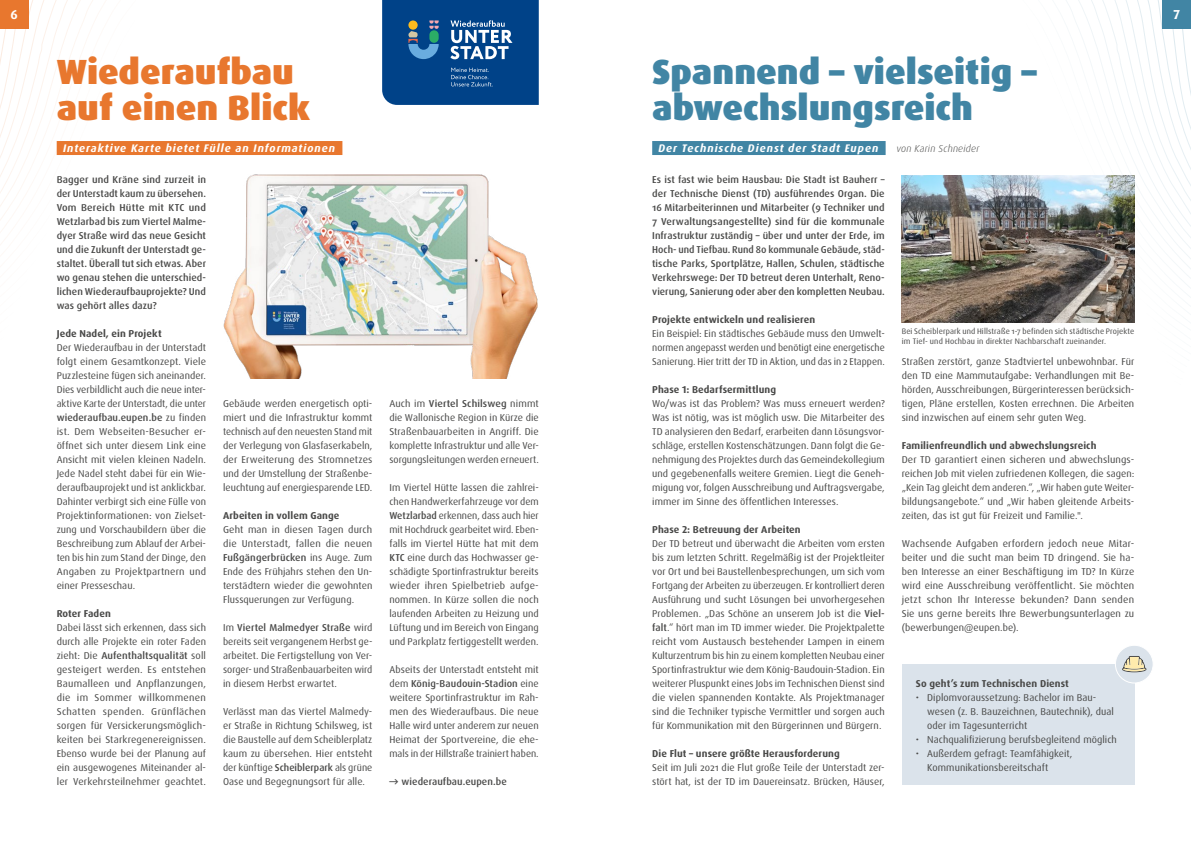
<style>
.page{position:relative;width:1191px;height:842px;background:#fff}
.page>*{position:absolute;margin:0;border:0;box-sizing:border-box;transform-origin:0 0}
.t1{font:900 35px/36px "Dax Pro";color:#4185a4}
.t2{font:900 35px/36px "Dax Pro";color:#e8772e}
.t3{font:700 13px "Dax Pro";color:#fff}
.t4{font:italic 700 11px "Dax Pro";letter-spacing:.08em;color:#fff}
.t5{font:10px/14px "Dax Pro";letter-spacing:.005em;color:#494948;text-align:justify}
.t6{font:500 10px/14px "Dax Pro";letter-spacing:.005em;color:#494948;text-align:justify}
.t7{font:700 10px "Dax Pro";letter-spacing:.01em;color:#494948}
.t8{font:italic 300 10px "Dax Pro";letter-spacing:.02em;color:#494948}
.t9{font:8px/10.5px "Dax Pro";letter-spacing:.015em;color:#494948}
.s1{font-weight:500}
</style>
<div class="page">
<svg style="left:885px;top:0;width:306px;height:323px"></svg>
<svg style="left:0;top:0;width:343px;height:230px"></svg>
<div style="left:0;top:0;width:28px;height:28px;background:#e8772e"></div>
<div style="left:57px;top:141px;width:285px;height:14px;background:#e8772e"></div>
<div style="left:652px;top:141px;width:233px;height:14px;background:#4185a4"></div>
<img style="left:220px;top:171px;width:318px;height:208px">
<img style="left:901px;top:176px;width:233px;height:147px">
<div style="left:901px;top:664px;width:233px;height:121px;background:#dbe3eb"></div>
<svg style="left:382px;top:0;width:157px;height:105px;background:#165291"></svg>
<div style="left:1115px;top:645px;width:38px;height:38px;background:#dbe3eb;border-radius:50%"></div>
<div style="left:1114px;top:645px;width:39px;height:38px;border:1px solid #fff;border-radius:50%"></div>
<svg style="left:1122px;top:656px;width:25px;height:17px"></svg>
<div style="left:1162px;top:0;width:29px;height:28px;background:#4185a4"></div>
<h2 class="t3" style="left:11px;top:6px;width:9px">6</h2>
<h1 class="t2" style="left:57px;top:54px;width:255px">Wiederaufbau auf einen Blick</h1>
<p class="t4" style="left:63px;top:141px;width:274px">Interaktive Karte bietet Fülle an Informationen</p>
<p class="t6" style="left:57px;top:172px;width:151px">Bagger und Kräne sind zurzeit in der Unterstadt kaum zu übersehen.<br>Vom Bereich Hütte mit KTC und Wetzlarbad bis zum Viertel Malme&shy;dyer Straße wird das neue Gesicht und die Zukunft der Unterstadt ge&shy;staltet. Überall tut sich etwas. Aber wo genau stehen die unterschied&shy;lichen Wiederaufbauprojekte? Und was gehört alles dazu?</p>
<p class="t7" style="left:57px;top:327px;width:106px">Jede Nadel, ein Projekt</p>
<p class="t5" style="left:57px;top:340px;width:151px">Der Wiederaufbau in der Unterstadt folgt einem Gesamtkonzept. Viele Puzzlesteine fügen sich aneinander.<br>Dies verbildlicht auch die neue inter&shy;aktive Karte der Unterstadt, die unter <span class="s1">wiederaufbau.eupen.be</span> zu finden ist. Dem Webseiten-Besucher er&shy;öffnet sich unter diesem Link eine Ansicht mit vielen kleinen Nadeln.<br>Jede Nadel steht dabei für ein Wie&shy;deraufbauprojekt und ist anklickbar.<br>Dahinter verbirgt sich eine Fülle von Projektinformationen: von Zielset&shy;zung und Vorschaubildern über die Beschreibung zum Ablauf der Arbei&shy;ten bis hin zum Stand der Dinge, den Angaben zu Projektpartnern und einer Presseschau.</p>
<p class="t7" style="left:57px;top:607px;width:56px">Roter Faden</p>
<p class="t5" style="left:57px;top:620px;width:151px">Dabei lässt sich erkennen, dass sich durch alle Projekte ein roter Faden zieht: Die <span class="s1">Aufenthaltsqualität</span> soll gesteigert werden. Es entstehen Baumalleen und Anpflanzungen, die im Sommer willkommenen Schatten spenden. Grünflächen sorgen für Versickerungsmöglich&shy;keiten bei Starkregenereignissen.<br>Ebenso wurde bei der Planung auf ein ausgewogenes Miteinander al&shy;ler Verkehrsteilnehmer geachtet.</p>
<p class="t5" style="left:223px;top:396px;width:151px">Gebäude werden energetisch opti&shy;miert und die Infrastruktur kommt technisch auf den neuesten Stand mit der Verlegung von Glasfaserkabeln, der Erweiterung des Stromnetzes und der Umstellung der Straßenbe&shy;leuchtung auf energiesparende LED.</p>
<p class="t7" style="left:223px;top:509px;width:118px">Arbeiten in vollem Gange</p>
<p class="t5" style="left:223px;top:522px;width:151px">Geht man in diesen Tagen durch die Unterstadt, fallen die neuen <span class="s1">Fußgängerbrücken</span> ins Auge. Zum Ende des Frühjahrs stehen den Un&shy;terstädtern wieder die gewohnten Flussquerungen zur Verfügung.</p>
<p class="t5" style="left:223px;top:620px;width:151px">Im <span class="s1">Viertel Malmedyer Straße</span> wird bereits seit vergangenem Herbst ge&shy;arbeitet. Die Fertigstellung von Ver&shy;sorger- und Straßenbauarbeiten wird in diesem Herbst erwartet.</p>
<p class="t5" style="left:223px;top:704px;width:151px">Verlässt man das Viertel Malmedy&shy;er Straße in Richtung Schilsweg, ist die Baustelle auf dem Scheiblerplatz kaum zu übersehen. Hier entsteht der künftige <span class="s1">Scheiblerpark</span> als grüne Oase und Begegnungsort für alle.</p>
<p class="t5" style="left:389px;top:396px;width:151px">Auch im <span class="s1">Viertel Schilsweg</span> nimmt die Wallonische Region in Kürze die Straßenbauarbeiten in Angriff. Die komplette Infrastruktur und alle Ver&shy;sorgungsleitungen werden erneuert.</p>
<p class="t5" style="left:389px;top:480px;width:151px">Im Viertel Hütte lassen die zahlrei&shy;chen Handwerkerfahrzeuge vor dem <span class="s1">Wetzlarbad</span> erkennen, dass auch hier mit Hochdruck gearbeitet wird. Eben&shy;falls im Viertel Hütte hat mit dem <span class="s1">KTC</span> eine durch das Hochwasser ge&shy;schädigte Sportinfrastruktur bereits wieder ihren Spielbetrieb aufge&shy;nommen. In Kürze sollen die noch laufenden Arbeiten zu Heizung und Lüftung und im Bereich von Eingang und Parkplatz fertiggestellt werden.</p>
<p class="t5" style="left:389px;top:662px;width:151px">Abseits der Unterstadt entsteht mit dem <span class="s1">König-Baudouin-Stadion</span> eine weitere Sportinfrastruktur im Rah&shy;men des Wiederaufbaus. Die neue Halle wird unter anderem zur neuen Heimat der Sportvereine, die ehe&shy;mals in der Hillstraße trainiert haben.</p>
<p class="t6" style="left:389px;top:774px;width:119px">→ wiederaufbau.eupen.be</p>
<h1 class="t1" style="left:652px;top:54px;width:386px">Spannend – vielseitig – abwechslungsreich</h1>
<p class="t4" style="left:658px;top:141px;width:221px">Der Technische Dienst der Stadt Eupen</p>
<p class="t8" style="left:896px;top:142px;width:85px">von Karin Schneider</p>
<p class="t6" style="left:652px;top:172px;width:234px">Es ist fast wie beim Hausbau: Die Stadt ist Bauherr – der Technische Dienst (TD) ausführendes Organ. Die 16 Mitarbeiterinnen und Mitarbeiter (9 Techniker und 7 Verwaltungsangestellte) sind für die kommunale Infrastruktur zuständig – über und unter der Erde, im Hoch- und Tiefbau. Rund 80 kommunale Gebäude, städ&shy;tische Parks, Sportplätze, Hallen, Schulen, städtische Verkehrswege: Der TD betreut deren Unterhalt, Reno&shy;vierung, Sanierung oder aber den kompletten Neubau.</p>
<p class="t7" style="left:652px;top:313px;width:164px">Projekte entwickeln und realisieren</p>
<p class="t5" style="left:652px;top:326px;width:234px">Ein Beispiel: Ein städtisches Gebäude muss den Umwelt&shy;normen angepasst werden und benötigt eine energetische Sanierung. Hier tritt der TD in Aktion, und das in 2 Etappen.</p>
<p class="t7" style="left:652px;top:383px;width:125px">Phase 1: Bedarfsermittlung</p>
<p class="t5" style="left:652px;top:396px;width:234px">Wo/was ist das Problem? Was muss erneuert werden?<br>Was ist nötig, was ist möglich usw. Die Mitarbeiter des TD analysieren den Bedarf, erarbeiten dann Lösungsvor&shy;schläge, erstellen Kostenschätzungen. Dann folgt die Ge&shy;nehmigung des Projektes durch das Gemeindekollegium und gegebenenfalls weitere Gremien. Liegt die Geneh&shy;migung vor, folgen Ausschreibung und Auftragsvergabe, immer im Sinne des öffentlichen Interesses.</p>
<p class="t7" style="left:652px;top:523px;width:150px">Phase 2: Betreuung der Arbeiten</p>
<p class="t5" style="left:652px;top:536px;width:234px">Der TD betreut und überwacht die Arbeiten vom ersten bis zum letzten Schritt. Regelmäßig ist der Projektleiter vor Ort und bei Baustellenbesprechungen, um sich vom Fortgang der Arbeiten zu überzeugen. Er kontrolliert deren Ausführung und sucht Lösungen bei unvorhergesehen Problemen. „Das Schöne an unserem Job ist die <span class="s1">Viel&shy;falt</span>.“ hört man im TD immer wieder. Die Projektpalette reicht vom Austausch bestehender Lampen in einem Kulturzentrum bis hin zu einem kompletten Neubau einer Sportinfrastruktur wie dem König-Baudouin-Stadion. Ein weiterer Pluspunkt eines Jobs im Technischen Dienst sind die vielen spannenden Kontakte. Als Projektmanager sind die Techniker typische Vermittler und sorgen auch für Kommunikation mit den Bürgerinnen und Bürgern.</p>
<p class="t7" style="left:652px;top:747px;width:189px">Die Flut – unsere größte Herausforderung</p>
<p class="t5" style="left:652px;top:760px;width:234px">Seit im Juli 2021 die Flut große Teile der Unterstadt zer&shy;stört hat, ist der TD im Dauereinsatz. Brücken, Häuser,</p>
<p class="t9" style="left:901px;top:326px;width:234px">Bei Scheiblerpark und Hillstraße 1-7 befinden sich städtische Projekte im Tief- und Hochbau in direkter Nachbarschaft zueinander.</p>
<p class="t5" style="left:901px;top:354px;width:234px">Straßen zerstört, ganze Stadtviertel unbewohnbar. Für den TD eine Mammutaufgabe: Verhandlungen mit Be&shy;hörden, Ausschreibungen, Bürgerinteressen berücksich&shy;tigen, Pläne erstellen, Kosten errechnen. Die Arbeiten sind inzwischen auf einem sehr guten Weg.</p>
<p class="t7" style="left:901px;top:439px;width:196px">Familienfreundlich und abwechslungsreich</p>
<p class="t5" style="left:901px;top:452px;width:234px">Der TD garantiert einen sicheren und abwechslungs&shy;reichen Job mit vielen zufriedenen Kollegen, die sagen: „Kein Tag gleicht dem anderen.“, „Wir haben gute Weiter&shy;bildungsangebote.“ und „Wir haben gleitende Arbeits&shy;zeiten, das ist gut für Freizeit und Familie.".</p>
<p class="t5" style="left:901px;top:536px;width:234px">Wachsende Aufgaben erfordern jedoch neue Mitar&shy;beiter und die sucht man beim TD dringend. Sie ha&shy;ben Interesse an einer Beschäftigung im TD? In Kürze wird eine Ausschreibung veröffentlicht. Sie möchten jetzt schon Ihr Interesse bekunden? Dann senden Sie uns gerne bereits Ihre Bewerbungsunterlagen zu (bewerbungen@eupen.be).</p>
<p class="t7" style="left:916px;top:677px;width:154px">So geht’s zum Technischen Dienst</p>
<p class="t5" style="left:927px;top:690px;width:188px;text-align:left;text-indent:-11px">• Diplomvoraussetzung: Bachelor im Bau&shy;wesen (z. B. Bauzeichnen, Bautechnik), dual oder im Tagesunterricht</p>
<p class="t5" style="left:916px;top:732px;width:202px">• Nachqualifizierung berufsbegleitend möglich</p>
<p class="t5" style="left:927px;top:746px;width:147px;text-indent:-11px">• Außerdem gefragt: Teamfähigkeit,<br>Kommunikationsbereitschaft</p>
<h2 class="t3" style="left:1173px;top:6px;width:8px">7</h2>
</div>
